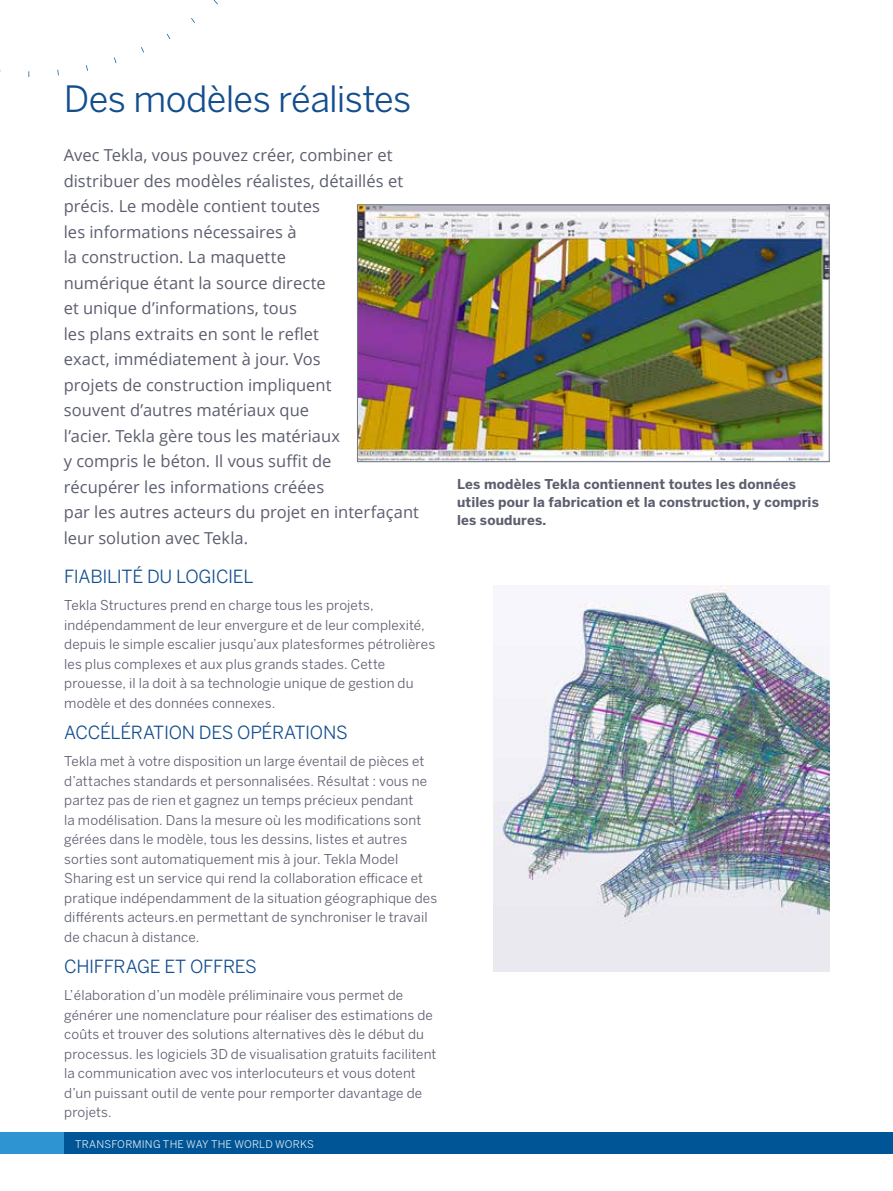
<style>
.page{position:relative;width:893px;height:1191px;background:#fff}
.page>*{position:absolute;margin:0;border:0;box-sizing:border-box;transform-origin:0 0}
.t1{font:36px "Benton Sans";letter-spacing:-.02em;color:#134e8e}
.t2{font:18px "Benton Sans";letter-spacing:-.02em;color:#134e8e}
.t3{font:16.5px/25.5px "Open Sans";color:#5c5e6f}
.t4{font:13.5px/19.5px "Benton Sans";letter-spacing:.01em;color:#5c5e6f}
.t5{font:700 13.5px/18px "Benton Sans";letter-spacing:.01em;color:#5c5e6f}
.t6{font:10.5px "Benton Sans";letter-spacing:.015em;color:#fff}
</style>
<div class="page">
<div style="left:0;top:1132px;width:64px;height:22px;background:#2f95d2"></div>
<div style="left:64px;top:1132px;width:829px;height:22px;background:#005596"></div>
<img style="left:494px;top:586px;width:335px;height:385px">
<img style="left:359px;top:207px;width:468px;height:253px">
<div style="left:357px;top:205px;width:472px;height:257px;border:1px solid #757785"></div>
<h1 class="t1" style="left:64px;top:78px;width:349px">Des modèles réalistes</h1>
<p class="t3" style="left:64px;top:142px;width:357px">Avec Tekla, vous pouvez créer, combiner et distribuer des modèles réalistes, détaillés et précis. Le modèle contient toutes<br>les informations nécessaires à<br>la construction. La maquette<br>numérique étant la source directe<br>et unique d’informations, tous<br>les plans extraits en sont le reflet<br>exact, immédiatement à jour. Vos<br>projets de construction impliquent<br>souvent d’autres matériaux que<br>l’acier. Tekla gère tous les matériaux<br>y compris le béton. Il vous suffit de<br>récupérer les informations créées<br>par les autres acteurs du projet en interfaçant leur solution avec Tekla.</p>
<h2 class="t2" style="left:64px;top:565px;width:191px">FIABILITÉ DU LOGICIEL</h2>
<p class="t4" style="left:64px;top:595px;width:372px">Tekla Structures prend en charge tous les projets, indépendamment de leur envergure et de leur complexité, depuis le simple escalier jusqu’aux platesformes pétrolières les plus complexes et aux plus grands stades. Cette prouesse, il la doit à sa technologie unique de gestion du modèle et des données connexes.</p>
<h2 class="t2" style="left:64px;top:721px;width:285px">ACCÉLÉRATION DES OPÉRATIONS</h2>
<p class="t4" style="left:64px;top:751px;width:374px">Tekla met à votre disposition un large éventail de pièces et d’attaches standards et personnalisées. Résultat : vous ne partez pas de rien et gagnez un temps précieux pendant<br>la modélisation. Dans la mesure où les modifications sont gérées dans le modèle, tous les dessins, listes et autres sorties sont automatiquement mis à jour. Tekla Model Sharing est un service qui rend la collaboration efficace et pratique indépendamment de la situation géographique des différents acteurs.en permettant de synchroniser le travail de chacun à distance.</p>
<h2 class="t2" style="left:64px;top:955px;width:194px">CHIFFRAGE ET OFFRES</h2>
<p class="t4" style="left:64px;top:985px;width:374px">L’élaboration d’un modèle préliminaire vous permet de générer une nomenclature pour réaliser des estimations de coûts et trouver des solutions alternatives dès le début du processus. les logiciels 3D de visualisation gratuits facilitent la communication avec vos interlocuteurs et vous dotent d’un puissant outil de vente pour remporter davantage de projets.</p>
<p class="t6" style="left:75px;top:1137px;width:240px">TRANSFORMING THE WAY THE WORLD WORKS</p>
<p class="t5" style="left:457px;top:475px;width:363px">Les modèles Tekla contiennent toutes les données utiles pour la fabrication et la construction, y compris les soudures.</p>
</div>
